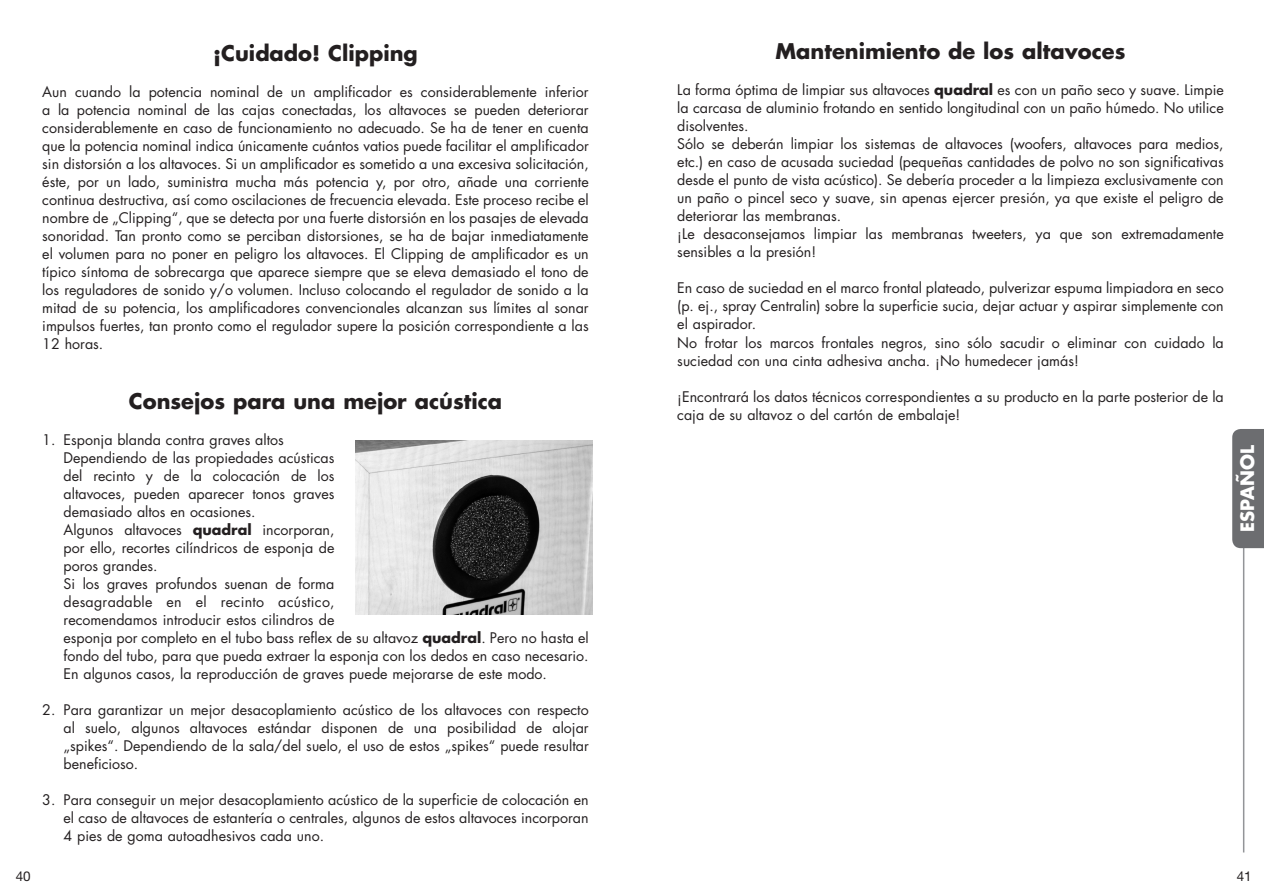
<style>
.page{position:relative;width:1264px;height:894px;background:#fff}
.page>*{position:absolute;margin:0;border:0;box-sizing:border-box;transform-origin:0 0}
.t1{font:700 21px "Futura";color:#231f20}
.t2{font:700 18px "Futura";color:#fff}
.t3{font:14.25px/18px "Futura";color:#231f20}
.t4{font:13.5px "Helvetica Neue";color:#231f20}
.s1{font-weight:700}
</style>
<div class="page">
<hr style="left:1243px;top:441px;width:1px;height:411px;background:#939598">
<div style="left:1232px;top:429px;width:32px;height:119px;background:#6c6d70"></div>
<img style="left:356px;top:440px;width:236px;height:174px">
<h1 class="t1" style="left:213px;top:38px;width:206px">¡Cuidado! Clipping</h1>
<p class="t3" style="left:42px;top:82px;width:548px;text-align:justify">Aun cuando la potencia nominal de un amplificador es considerablemente inferior a la potencia nominal de las cajas conectadas, los altavoces se pueden deteriorar considerablemente en caso de funcionamiento no adecuado. Se ha de tener en cuenta que la potencia nominal indica únicamente cuántos vatios puede facilitar el amplificador sin distorsión a los altavoces. Si un amplificador es sometido a una excesiva solicitación, éste, por un lado, suministra mucha más potencia y, por otro, añade una corriente continua destructiva, así como oscilaciones de frecuencia elevada. Este proceso recibe el nombre de „Clipping“, que se detecta por una fuerte distorsión en los pasajes de elevada sonoridad. Tan pronto como se perciban distorsiones, se ha de bajar inmediatamente el volumen para no poner en peligro los altavoces. El Clipping de amplificador es un típico síntoma de sobrecarga que aparece siempre que se eleva demasiado el tono de los reguladores de sonido y/o volumen. Incluso colocando el regulador de sonido a la mitad de su potencia, los amplificadores convencionales alcanzan sus límites al sonar impulsos fuertes, tan pronto como el regulador supere la posición correspondiente a las 12 horas.</p>
<p class="t4" style="left:16px;top:867px;width:17px">40</p>
<h1 class="t1" style="left:129px;top:386px;width:375px">Consejos para una mejor acústica</h1>
<p class="t3" style="left:64px;top:430px;width:527px;text-indent:-21px">1. Esponja blanda contra graves altos<br>Dependiendo de las propiedades acústicas<br>del recinto y de la colocación de los<br>altavoces, pueden aparecer tonos graves<br>demasiado altos en ocasiones.<br>Algunos altavoces <span class="s1">quadral</span> incorporan,<br>por ello, recortes cilíndricos de esponja de<br>poros grandes.<br>Si los graves profundos suenan de forma<br>desagradable en el recinto acústico,<br>recomendamos introducir estos cilindros de<br>esponja por completo en el tubo bass reflex de su altavoz <span class="s1">quadral</span>. Pero no hasta el fondo del tubo, para que pueda extraer la esponja con los dedos en caso necesario.<br>En algunos casos, la reproducción de graves puede mejorarse de este modo.</p>
<p class="t3" style="left:64px;top:700px;width:527px;text-align:justify;text-indent:-21px">2. Para garantizar un mejor desacoplamiento acústico de los altavoces con respecto al suelo, algunos altavoces estándar disponen de una posibilidad de alojar „spikes“. Dependiendo de la sala/del suelo, el uso de estos „spikes“ puede resultar beneficioso.</p>
<p class="t3" style="left:64px;top:790px;width:527px;text-align:justify;text-indent:-21px">3. Para conseguir un mejor desacoplamiento acústico de la superficie de colocación en el caso de altavoces de estantería o centrales, algunos de estos altavoces incorporan 4 pies de goma autoadhesivos cada uno.</p>
<h1 class="t1" style="left:776px;top:37px;width:351px">Mantenimiento de los altavoces</h1>
<p class="t3" style="left:677px;top:81px;width:548px">La forma óptima de limpiar sus altavoces <span class="s1">quadral</span> es con un paño seco y suave. Limpie la carcasa de aluminio frotando en sentido longitudinal con un paño húmedo. No utilice disolventes.<br>Sólo se deberán limpiar los sistemas de altavoces (woofers, altavoces para medios, etc.) en caso de acusada suciedad (pequeñas cantidades de polvo no son significativas desde el punto de vista acústico). Se debería proceder a la limpieza exclusivamente con un paño o pincel seco y suave, sin apenas ejercer presión, ya que existe el peligro de deteriorar las membranas.<br>¡Le desaconsejamos limpiar las membranas tweeters, ya que son extremadamente sensibles a la presión!</p>
<p class="t3" style="left:677px;top:279px;width:548px">En caso de suciedad en el marco frontal plateado, pulverizar espuma limpiadora en seco (p. ej., spray Centralin) sobre la superficie sucia, dejar actuar y aspirar simplemente con el aspirador.<br>No frotar los marcos frontales negros, sino sólo sacudir o eliminar con cuidado la suciedad con una cinta adhesiva ancha. ¡No humedecer jamás!</p>
<p class="t3" style="left:677px;top:387px;width:548px">¡Encontrará los datos técnicos correspondientes a su producto en la parte posterior de la caja de su altavoz o del cartón de embalaje!</p>
<p class="t2" style="left:1235px;top:531px;width:88px;rotate:-90deg">ESPAÑOL</p>
<p class="t4" style="left:1237px;top:867px;width:17px">41</p>
</div>
